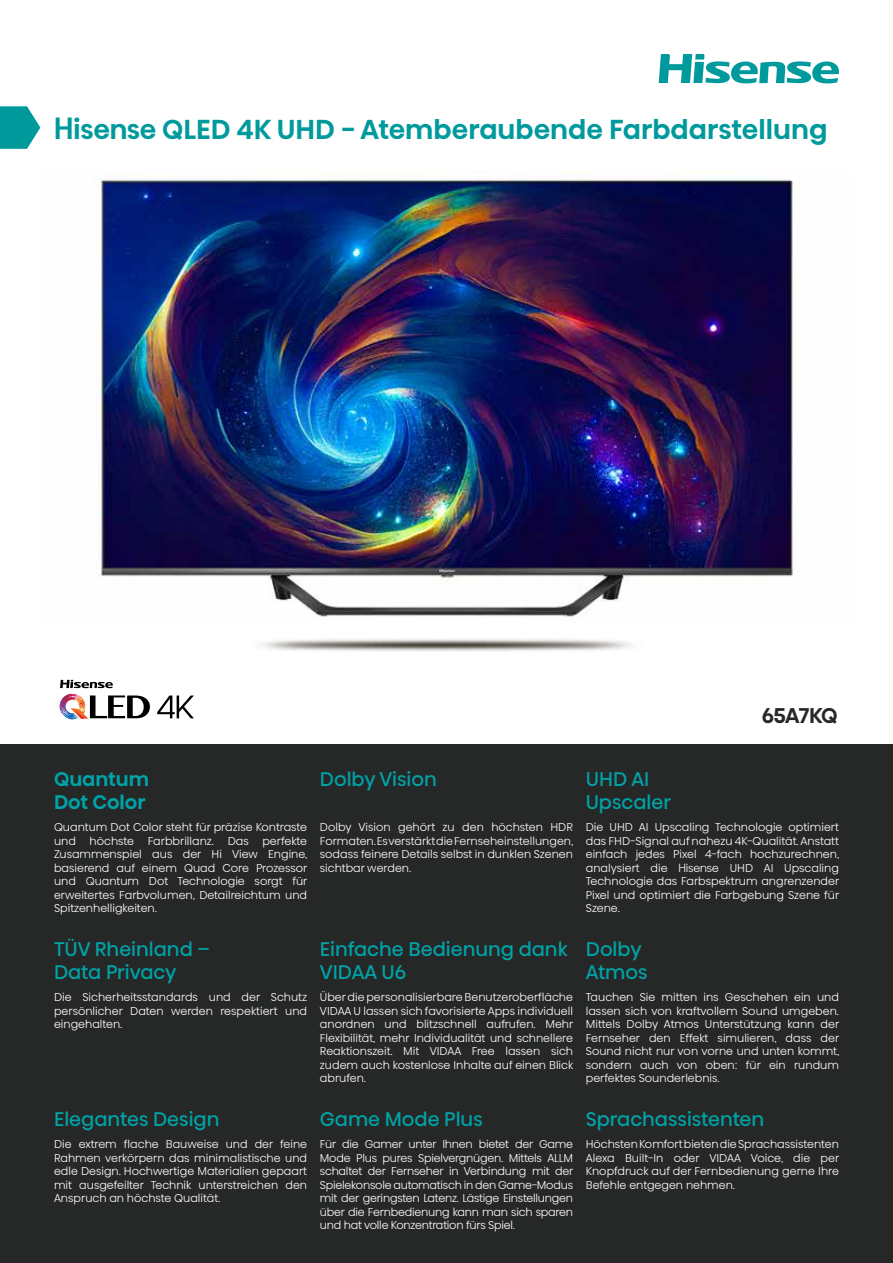
<style>
.page{position:relative;width:893px;height:1263px;background:#fff}
.page>*{position:absolute;margin:0;border:0;box-sizing:border-box;transform-origin:0 0}
.t1{font:500 27px "Hisense Alfabet";color:#009a9d}
.t2{font:500 21px "Hisense Alfabet";letter-spacing:-.03em;color:#262727}
.t3{font:19.5px/23.4px "Hisense Alfabet";color:#00a3a7}
.t4{font:500 19.5px/23.4px "Hisense Alfabet";color:#00a3a7}
.t5{font:300 11.25px/13.5px "Hisense Alfabet";color:#fff;text-align:justify}
</style>
<div class="page">
<div style="left:0;top:744px;width:893px;height:519px;background:#262727"></div>
<img style="left:95px;top:171px;width:707px;height:446px">
<img style="left:260px;top:639px;width:372px;height:13px">
<svg style="left:157px;top:695px;width:37px;height:23px"></svg>
<svg style="left:60px;top:694px;width:90px;height:25px"></svg>
<svg style="left:60px;top:680px;width:53px;height:8px"></svg>
<svg style="left:659px;top:54px;width:180px;height:29px"></svg>
<svg style="left:0;top:106px;width:40px;height:43px;background:#2aaaad"></svg>
<h1 class="t1" style="left:54px;top:110px;width:775px">Hisense QLED 4K UHD - Atemberaubende Farbdarstellung</h1>
<h2 class="t2" style="left:762px;top:700px;width:78px">65A7KQ</h2>
<h3 class="t4" style="left:54px;top:766px;width:97px">Quantum<br>Dot Color</h3>
<p class="t5" style="left:54px;top:819px;width:255px">Quantum Dot Color steht für präzise Kontraste und höchste Farbbrillanz. Das perfekte Zusammenspiel aus der Hi View Engine, basierend auf einem Quad Core Prozessor und Quantum Dot Technologie sorgt für erweitertes Farbvolumen, Detailreichtum und Spitzenhelligkeiten.</p>
<h3 class="t3" style="left:54px;top:935px;width:157px">TÜV Rheinland –<br>Data Privacy</h3>
<p class="t5" style="left:54px;top:989px;width:255px">Die Sicherheitsstandards und der Schutz persönlicher Daten werden respektiert und eingehalten.</p>
<h3 class="t3" style="left:54px;top:1105px;width:167px">Elegantes Design</h3>
<p class="t5" style="left:54px;top:1136px;width:255px">Die extrem flache Bauweise und der feine Rahmen verkörpern das minimalistische und edle Design. Hochwertige Materialien gepaart mit ausgefeilter Technik unterstreichen den Anspruch an höchste Qualität.</p>
<h3 class="t3" style="left:320px;top:765px;width:118px">Dolby Vision</h3>
<p class="t5" style="left:320px;top:819px;width:255px">Dolby Vision gehört zu den höchsten HDR Formaten. Es verstärkt die Fernseheinstellungen, sodass feinere Details selbst in dunklen Szenen sichtbar werden.</p>
<h3 class="t3" style="left:320px;top:935px;width:249px">Einfache Bedienung dank<br>VIDAA U6</h3>
<p class="t5" style="left:320px;top:989px;width:255px">Über die personalisierbare Benutzeroberfläche VIDAA U lassen sich favorisierte Apps individuell anordnen und blitzschnell aufrufen. Mehr Flexibilität, mehr Individualität und schnellere Reaktionszeit. Mit VIDAA Free lassen sich zudem auch kostenlose Inhalte auf einen Blick abrufen.</p>
<h3 class="t3" style="left:320px;top:1105px;width:164px">Game Mode Plus</h3>
<p class="t5" style="left:320px;top:1136px;width:255px">Für die Gamer unter Ihnen bietet der Game Mode Plus pures Spielvergnügen. Mittels ALLM schaltet der Fernseher in Verbindung mit der Spielekonsole automatisch in den Game-Modus mit der geringsten Latenz. Lästige Einstellungen über die Fernbedienung kann man sich sparen und hat volle Konzentration fürs Spiel.</p>
<h3 class="t3" style="left:586px;top:765px;width:87px">UHD AI<br>Upscaler</h3>
<p class="t5" style="left:586px;top:819px;width:255px">Die UHD AI Upscaling Technologie optimiert das FHD-Signal auf nahezu 4K-Qualität. Anstatt einfach jedes Pixel 4-fach hochzurechnen, analysiert die Hisense UHD AI Upscaling Technologie das Farbspektrum angrenzender Pixel und optimiert die Farbgebung Szene für Szene.</p>
<h3 class="t3" style="left:586px;top:935px;width:63px">Dolby<br>Atmos</h3>
<p class="t5" style="left:586px;top:989px;width:255px">Tauchen Sie mitten ins Geschehen ein und lassen sich von kraftvollem Sound umgeben.<br>Mittels Dolby Atmos Unterstützung kann der Fernseher den Effekt simulieren, dass der Sound nicht nur von vorne und unten kommt, sondern auch von oben: für ein rundum perfektes Sounderlebnis.</p>
<h3 class="t3" style="left:586px;top:1105px;width:180px">Sprachassistenten</h3>
<p class="t5" style="left:586px;top:1136px;width:255px">Höchsten Komfort bieten die Sprachassistenten Alexa Built-In oder VIDAA Voice, die per Knopfdruck auf der Fernbedienung gerne Ihre Befehle entgegen nehmen.</p>
</div>
